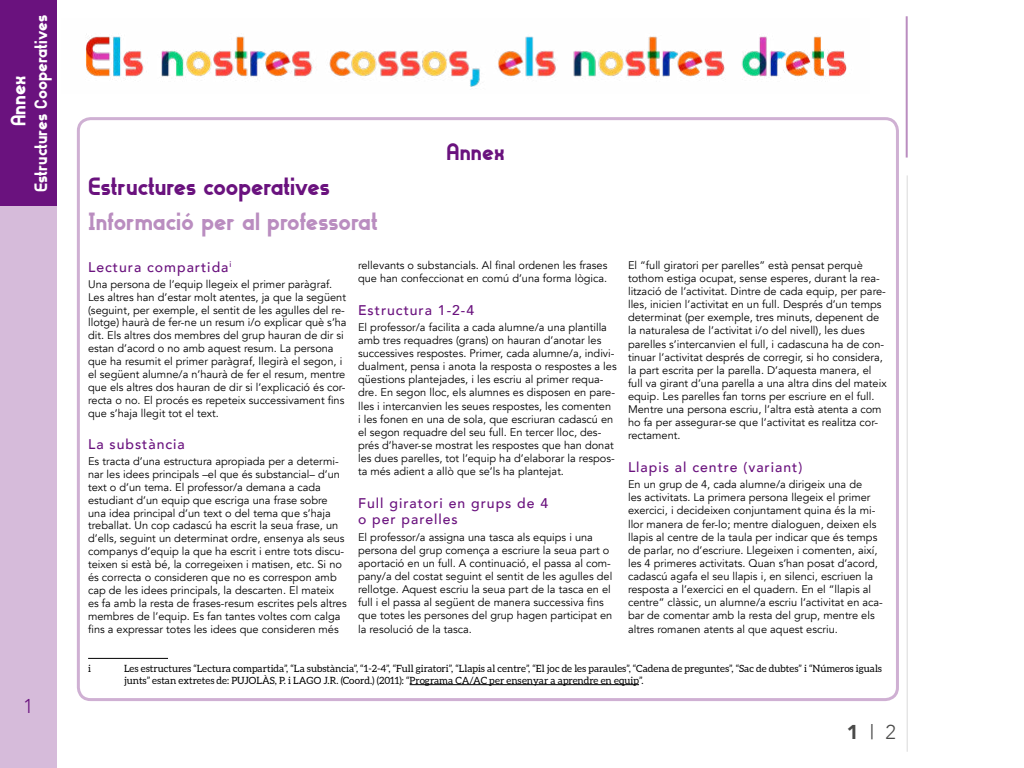
<style>
.page{position:relative;width:1024px;height:768px;background:#fff}
.page>*{position:absolute;margin:0;border:0;box-sizing:border-box;transform-origin:0 0}
.t1{font:25px "Gilbert Bold Preview 4";color:#ba8dc0}
.t2{font:25px "Gilbert Bold Preview 4";color:#6a127e}
.t3{font:24px "Gilbert Bold Preview 4";color:#6a127e}
.t4{font:21px "Gilbert Bold Preview 4";color:#fff}
.t5{font:900 20px "Avenir";color:#4a4a49}
.t6{font:300 20px "Avenir";color:#6a127e}
.t7{font:18px "Gilbert Bold Preview 4";color:#fff}
.t8{font:500 14px/16.6px "Avenir";letter-spacing:.07em;color:#6a127e}
.t9{font:11px/13.1px "Avenir";color:#000}
.t10{font:10px/12px "Aleo";color:#000}
.s1{font-weight:400}
.s2{font-weight:300}
</style>
<div class="page">
<hr style="left:907px;top:175px;width:1px;height:577px;background:#dadada">
<div style="left:0;top:1px;width:57px;height:205px;background:#6a127e"></div>
<div style="left:0;top:206px;width:57px;height:562px;background:#d6bbda"></div>
<img style="left:85px;top:34px;width:762px;height:53px">
<hr style="left:906px;top:16px;width:2px;height:142px;background:#ba8dc0">
<div style="left:77px;top:117px;width:822px;height:584px;border:3px solid #cfb0d3;border-radius:12px"></div>
<hr style="left:410px;top:684px;width:229px;height:1px;background:#000">
<hr style="left:88px;top:658px;width:80px;height:1px;background:#000">
<h3 class="t4" style="left:0;top:126px;width:52px;rotate:-90deg">Annex</h3>
<h3 class="t7" style="left:25px;top:192px;width:178px;rotate:-90deg">Estructures Cooperatives</h3>
<h3 class="t6" style="left:23px;top:694px;width:12px">1</h3>
<h2 class="t3" style="left:447px;top:131px;width:59px">Annex</h2>
<h1 class="t2" style="left:88px;top:164px;width:243px">Estructures cooperatives</h1>
<h1 class="t1" style="left:88px;top:199px;width:291px">Informació per al professorat</h1>
<p class="t8" style="left:88px;top:258px;width:145px">Lectura compartida<sup>i</sup></p>
<p class="t9" style="left:88px;top:278px;width:260px">Una persona de l’equip llegeix el primer paràgraf.<br>Les altres han d’estar molt atentes, ja que la següent (seguint, per exemple, el sentit de les agulles del re&shy;llotge) haurà de fer-ne un resum i/o explicar què s’ha dit. Els altres dos membres del grup hauran de dir si estan d’acord o no amb aquest resum. La persona que ha resumit el primer paràgraf, llegirà el segon, i el següent alumne/a n’haurà de fer el resum, mentre que els altres dos hauran de dir si l’explicació és cor&shy;recta o no. El procés es repeteix successivament fins que s’haja llegit tot el text.</p>
<p class="t8" style="left:88px;top:435px;width:98px">La substància</p>
<p class="t9" style="left:88px;top:455px;width:260px">Es tracta d’una estructura apropiada per a determi&shy;nar les idees principals –el que és substancial– d’un text o d’un tema. El professor/a demana a cada estudiant d’un equip que escriga una frase sobre una idea principal d’un text o del tema que s’haja treballat. Un cop cadascú ha escrit la seua frase, un d’ells, seguint un determinat ordre, ensenya als seus companys d’equip la que ha escrit i entre tots discu&shy;teixen si està bé, la corregeixen i matisen, etc. Si no és correcta o consideren que no es correspon amb cap de les idees principals, la descarten. El mateix es fa amb la resta de frases-resum escrites pels altres membres de l’equip. Es fan tantes voltes com calga fins a expressar totes les idees que consideren més</p>
<p class="t9" style="left:358px;top:259px;width:251px">rellevants o substancials. Al final ordenen les frases que han confeccionat en comú d’una forma lògica.</p>
<p class="t8" style="left:358px;top:301px;width:118px">Estructura 1-2-4</p>
<p class="t9" style="left:358px;top:321px;width:260px">El professor/a facilita a cada alumne/a una plantilla amb tres requadres (grans) on hauran d’anotar les successives respostes. Primer, cada alumne/a, indivi&shy;dualment, pensa i anota la resposta o respostes a les qüestions plantejades, i les escriu al primer requa&shy;dre. En segon lloc, els alumnes es disposen en pare&shy;lles i intercanvien les seues respostes, les comenten<br>i les fonen en una de sola, que escriuran cadascú en el segon requadre del seu full. En tercer lloc, des&shy;prés d’haver-se mostrat les respostes que han donat les dues parelles, tot l’equip ha d’elaborar la respos&shy;ta més adient a allò que se’ls ha plantejat.</p>
<p class="t8" style="left:358px;top:494px;width:192px">Full giratori en grups de 4 o per parelles</p>
<p class="t9" style="left:358px;top:530px;width:256px">El professor/a assigna una tasca als equips i una persona del grup comença a escriure la seua part o aportació en un full. A continuació, el passa al com&shy;pany/a del costat seguint el sentit de les agulles del rellotge. Aquest escriu la seua part de la tasca en el full i el passa al següent de manera successiva fins que totes les persones del grup hagen participat en la resolució de la tasca.</p>
<p class="t9" style="left:628px;top:259px;width:260px">El “full giratori per parelles” està pensat perquè tothom estiga ocupat, sense esperes, durant la rea&shy;lització de l’activitat. Dintre de cada equip, per pare&shy;lles, inicien l’activitat en un full. Després d’un temps determinat (per exemple, tres minuts, depenent de la naturalesa de l’activitat i/o del nivell), les dues parelles s’intercanvien el full, i cadascuna ha de con&shy;tinuar l’activitat després de corregir, si ho considera, la part escrita per la parella. D’aquesta manera, el full va girant d’una parella a una altra dins del mateix equip. Les parelles fan torns per escriure en el full.<br>Mentre una persona escriu, l’altra està atenta a com ho fa per assegurar-se que l’activitat es realitza cor&shy;rectament.</p>
<p class="t8" style="left:628px;top:458px;width:176px">Llapis al centre (variant)</p>
<p class="t9" style="left:628px;top:478px;width:256px">En un grup de 4, cada alumne/a dirigeix una de<br>les activitats. La primera persona llegeix el primer exercici, i decideixen conjuntament quina és la mi&shy;llor manera de fer-lo; mentre dialoguen, deixen els llapis al centre de la taula per indicar que és temps de parlar, no d’escriure. Llegeixen i comenten, així, les 4 primeres activitats. Quan s’han posat d’acord, cadascú agafa el seu llapis i, en silenci, escriuen la resposta a l’exercici en el quadern. En el “llapis al centre” clàssic, un alumne/a escriu l’activitat en aca&shy;bar de comentar amb la resta del grup, mentre els altres romanen atents al que aquest escriu.</p>
<p class="t10" style="left:88px;top:662px;width:4px">i</p>
<p class="t10" style="left:124px;top:662px;width:759px">Les estructures “Lectura compartida”, “La substància”, “1-2-4”, “Full giratori”, “Llapis al centre”, “El joc de les paraules”, “Cadena de preguntes”, “Sac de dubtes” i “Números iguals junts” estan extretes de: PUJOLÀS, P. i LAGO J.R. (Coord.) (2011): “Programa CA/AC per ensenyar a aprendre en equip”.</p>
<h3 class="t5" style="left:847px;top:715px;width:50px">1 <span class="s1">|</span> <span class="s2">2</span></h3>
</div>
